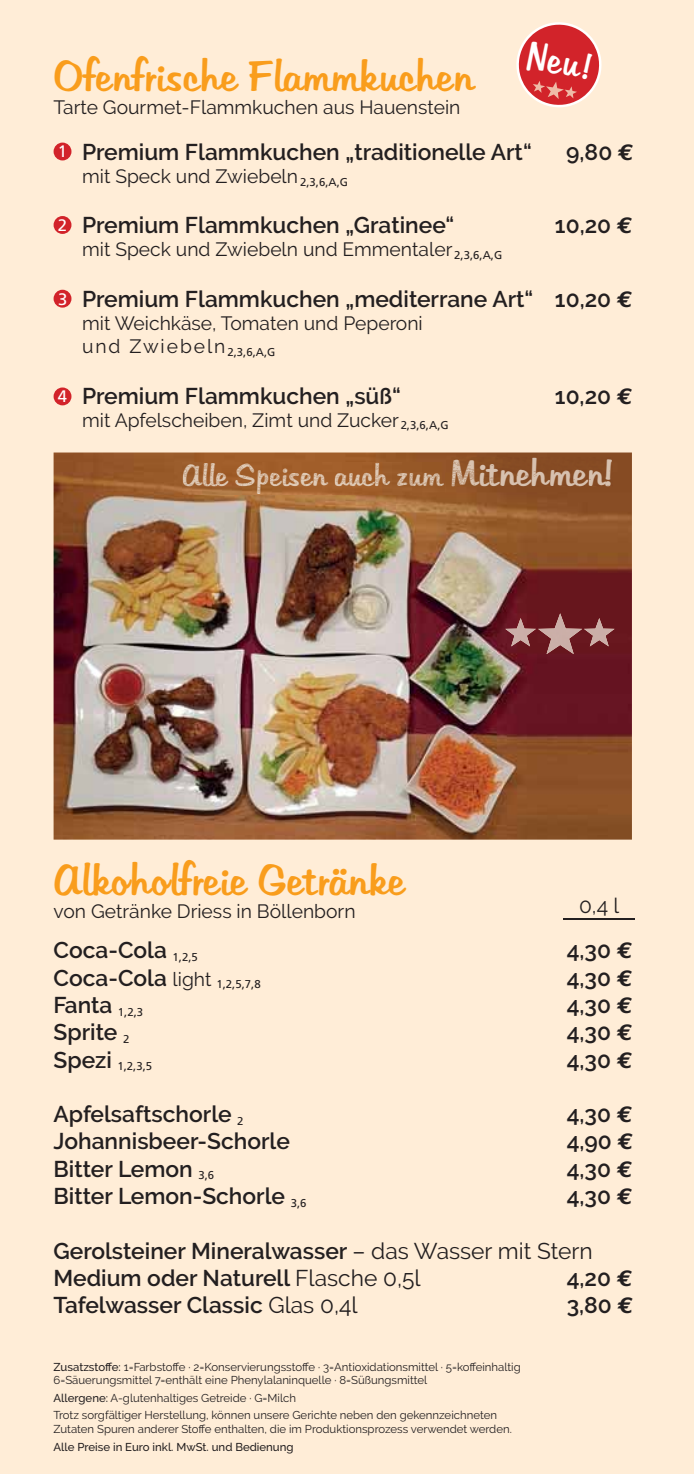
<style>
.page{position:relative;width:694px;height:1474px;background:#fff}
.page>*{position:absolute;margin:0;border:0;box-sizing:border-box;transform-origin:0 0}
.t1{font:38.68px "Hudson";color:#f99d1c}
.t2{font:35.88px "Hudson";color:#fff;scale:.92 1}
.t3{font:33.25px "Hudson";color:#d7c1af}
.t4{font:600 22.75px/27.3px "Raleway";color:#231f20}
.t5{font:21px "Raleway";color:#231f20}
.t6{font:19.25px/23.1px "Raleway";color:#231f20}
.t7{font:16.62px "Frutiger";color:#fff}
.t8{font:11.38px/17.5px "Raleway";color:#231f20}
.t9{font:11.38px "Frutiger";color:#231f20}
.s1{font-size:31.85px}
.s2{font-family:"Euro Mono";font-weight:700}
.s3{font-size:27.3px;color:#dec9b5}
.s4{font-size:27.3px;color:#dfcab6}
.s5{font-size:27.3px;color:#dfc9b5}
.s6{font-size:27.3px;color:#dec7b3}
.s7{font-size:27.3px;color:#e0cab5}
.s8{font-size:27.3px;color:#e0cab6}
.s9{font-size:27.3px;color:#dec8b3}
.s10{font-size:27.3px;color:#dec8b5}
.s11{font-size:27.3px;color:#ddc7b3}
.s12{color:#d9c3b0}
.s13{color:#d7c2b0}
.s14{font-weight:400;font-size:19.25px}
.s15{font-weight:400}
.s16{font-weight:500}
</style>
<div class="page">
<div style="left:0;top:0;width:693px;height:1473px;background:#ffedd7"></div>
<hr style="left:563px;top:918px;width:71px;height:1px;background:#231f20">
<svg style="left:516px;top:22px;width:86px;height:86px"></svg>
<img style="left:54px;top:452px;width:577px;height:387px">
<img style="left:505px;top:618px;width:31px;height:28px">
<img style="left:538px;top:613px;width:44px;height:41px">
<img style="left:584px;top:618px;width:30px;height:28px">
<div style="left:54px;top:143px;width:17px;height:17px;background:#d2232a;border-radius:50%"></div>
<div style="left:54px;top:216px;width:17px;height:18px;background:#d2232a;border-radius:50%"></div>
<div style="left:54px;top:290px;width:17px;height:17px;background:#d2232a;border-radius:50%"></div>
<div style="left:54px;top:387px;width:17px;height:18px;background:#d2232a;border-radius:50%"></div>
<img style="left:183px;top:462px;width:261px;height:32px">
<img style="left:451px;top:457px;width:161px;height:29px">
<p class="t1" style="left:54px;top:49px;width:421px">Ofenfrische Flammkuchen</p>
<p class="t6" style="left:54px;top:96px;width:408px">Tarte Gourmet-Flammkuchen aus Hauenstein</p>
<p class="t2" style="left:530px;top:29px;width:74px;rotate:10deg">Neu<span class="s1">!</span></p>
<p class="t7" style="left:58px;top:142px;width:11px">1</p>
<p class="t7" style="left:58px;top:215px;width:11px">2</p>
<p class="t7" style="left:58px;top:289px;width:11px">3</p>
<p class="t7" style="left:58px;top:386px;width:11px">4</p>
<p class="t4" style="left:82px;top:138px;width:451px">Premium Flammkuchen „traditionelle Art“</p>
<p class="t4" style="left:566px;top:138px;width:70px">9,80 <span class="s2">€</span></p>
<p class="t6" style="left:82px;top:164px;width:267px">mit Speck und Zwiebeln <sub>2,3,6,A,G</sub></p>
<p class="t4" style="left:82px;top:212px;width:374px">Premium Flammkuchen „Gratinee“</p>
<p class="t4" style="left:555px;top:212px;width:80px">10,20 <span class="s2">€</span></p>
<p class="t6" style="left:82px;top:238px;width:421px">mit Speck und Zwiebeln und Emmentaler <sub>2,3,6,A,G</sub></p>
<p class="t4" style="left:82px;top:285px;width:552px">Premium Flammkuchen „mediterrane Art“ 10,20 <span class="s2">€</span></p>
<p class="t6" style="left:82px;top:311px;width:342px">mit Weichkäse, Tomaten und Peperoni und Zwiebeln<sub>2,3,6,A,G</sub></p>
<p class="t4" style="left:82px;top:382px;width:320px">Premium Flammkuchen „süß“</p>
<p class="t4" style="left:555px;top:382px;width:80px">10,20 <span class="s2">€</span></p>
<p class="t6" style="left:82px;top:408px;width:368px">mit Apfelscheiben, Zimt und Zucker <sub>2,3,6,A,G</sub></p>
<p class="t3" style="left:182px;top:449px;width:433px"><span class="s3">A</span><span class="s4">l</span><span class="s5">le</span> <span class="s6">S</span><span class="s4">p</span><span class="s7">e</span><span class="s8">is</span><span class="s9">en a</span><span class="s4">uc</span><span class="s10">h z</span><span class="s11">um</span> <span class="s12">M</span><span class="s13">it</span>nehmen!</p>
<p class="t1" style="left:54px;top:852px;width:352px">Alkoholfreie Getränke</p>
<p class="t6" style="left:54px;top:899px;width:303px">von Getränke Driess in Böllenborn</p>
<p class="t5" style="left:579px;top:893px;width:42px">0,4 l</p>
<p class="t4" style="left:54px;top:936px;width:146px">Coca-Cola <sub>1,2,5</sub></p>
<p class="t4" style="left:566px;top:936px;width:68px">4,30 <span class="s2">€</span></p>
<p class="t4" style="left:54px;top:964px;width:209px">Coca-Cola <span class="s14">light</span> <sub>1,2,5,7,8</sub></p>
<p class="t4" style="left:566px;top:964px;width:68px">4,30 <span class="s2">€</span></p>
<p class="t4" style="left:54px;top:991px;width:91px">Fanta <sub>1,2,3</sub></p>
<p class="t4" style="left:566px;top:991px;width:68px">4,30 <span class="s2">€</span></p>
<p class="t4" style="left:54px;top:1018px;width:77px">Sprite <sub>2</sub></p>
<p class="t4" style="left:566px;top:1018px;width:68px">4,30 <span class="s2">€</span></p>
<p class="t9" style="left:54px;top:1059px;width:100px"><sup>Spezi</sup> 1,2,3,5</p>
<p class="t4" style="left:566px;top:1045px;width:68px">4,30 <span class="s2">€</span></p>
<p class="t4" style="left:54px;top:1100px;width:191px">Apfelsaftschorle <sub>2</sub></p>
<p class="t4" style="left:566px;top:1100px;width:68px">4,30 <span class="s2">€</span></p>
<p class="t4" style="left:54px;top:1127px;width:238px">Johannisbeer-Schorle</p>
<p class="t4" style="left:566px;top:1127px;width:69px">4,90 <span class="s2">€</span></p>
<p class="t4" style="left:54px;top:1155px;width:162px">Bitter Lemon <sub>3,6</sub></p>
<p class="t4" style="left:566px;top:1155px;width:68px">4,30 <span class="s2">€</span></p>
<p class="t4" style="left:54px;top:1182px;width:254px">Bitter Lemon-Schorle <sub>3,6</sub></p>
<p class="t4" style="left:566px;top:1182px;width:68px">4,30 <span class="s2">€</span></p>
<p class="t4" style="left:54px;top:1237px;width:540px">Gerolsteiner Mineralwasser <span class="s15">– das Wasser mit Stern<br></span>Medium oder Naturell <span class="s15">Flasche 0,5l</span></p>
<p class="t4" style="left:566px;top:1264px;width:68px">4,20 <span class="s2">€</span></p>
<p class="t4" style="left:54px;top:1291px;width:306px">Tafelwasser Classic <span class="s15">Glas 0,4l</span></p>
<p class="t4" style="left:566px;top:1291px;width:69px">3,80 <span class="s2">€</span></p>
<p class="t8" style="left:54px;top:1359px;width:468px;line-height:13.7px"><span class="s16">Zusatzstoffe:</span> 1=Farbstoffe · 2=Konservierungsstoffe · 3=Antioxidationsmittel · 5=koffeinhaltig<br>6=Säuerungsmittel 7=enthält eine Phenylalaninquelle · 8=Süßungsmittel</p>
<p class="t8" style="left:54px;top:1388px;width:445px"><span class="s16">Allergene:</span> A-glutenhaltiges Getreide · G=Milch<br>Trotz sorgfältiger Herstellung, können unsere Gerichte neben den gekennzeichneten</p>
<p class="t8" style="left:54px;top:1420px;width:459px">Zutaten Spuren anderer Stoffe enthalten, die im Produktionsprozess verwendet werden.<br><span class="s16">Alle Preise in Euro inkl. MwSt. und Bedienung</span></p>
</div>
